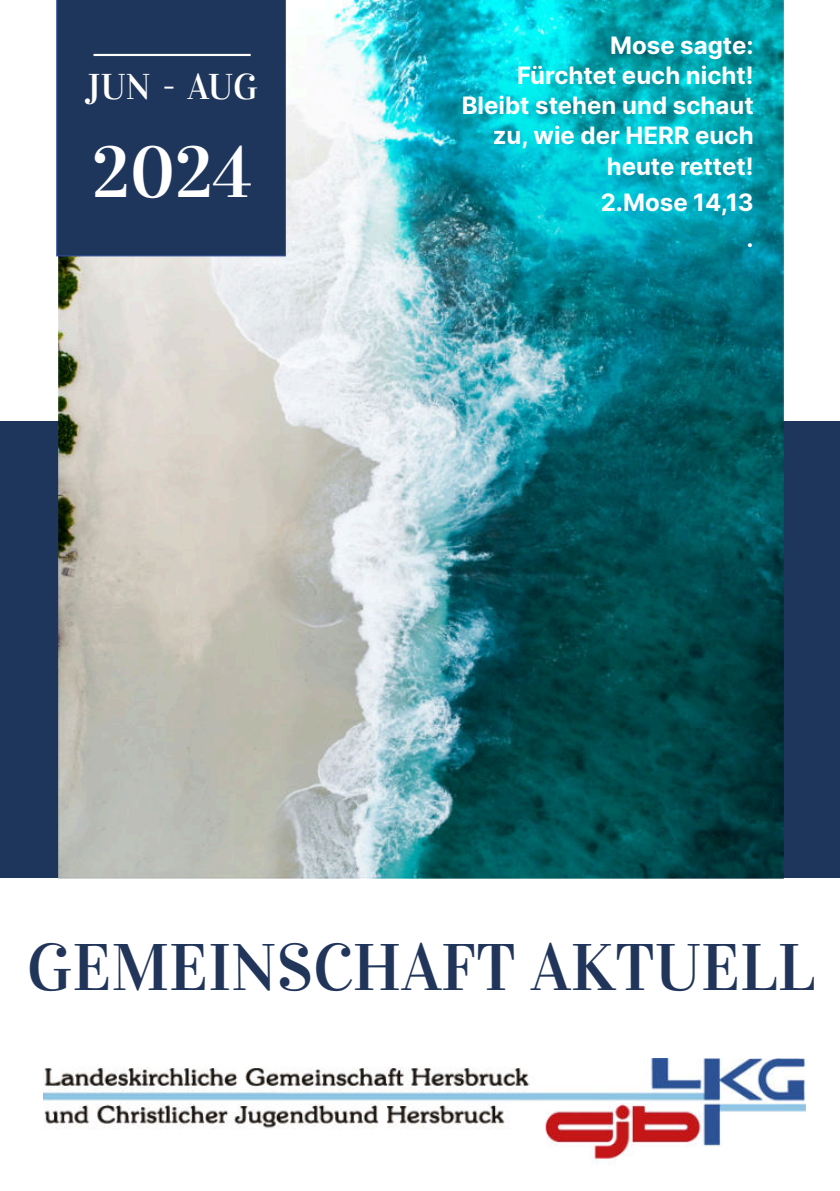
<style>
.page{position:relative;width:840px;height:1191px;background:#fff}
.page>*{position:absolute;margin:0;border:0;box-sizing:border-box;transform-origin:0 0}
.t1{font:35.2px "Vidaloka";color:#fff}
.t2{font:32.2px "Vidaloka";color:#21355b}
.t3{font:17.6px "Vidaloka";letter-spacing:-.005em;color:#fff}
.t4{font:700 8.6px "Inter";color:#fff}
</style>
<div class="page">
<div style="left:0;top:421px;width:839px;height:457px;background:#1f365c"></div>
<img style="left:43px;top:1058px;width:761px;height:107px">
<img style="left:58px;top:0;width:724px;height:878px">
<div style="left:57px;top:0;width:228px;height:256px;background:#1f365c"></div>
<hr style="left:93px;top:54px;width:157px;height:2px;background:#fff">
<h3 class="t3" style="left:86px;top:83px;width:173px">JUN - AUG</h3>
<h1 class="t1" style="left:92px;top:165px;width:161px">2024</h1>
<p class="t4" style="left:609px;top:46px;width:145px">Mose sagte:</p>
<p class="t4" style="left:516px;top:76px;width:238px">Fürchtet euch nicht!</p>
<p class="t4" style="left:461px;top:106px;width:293px">Bleibt stehen und schaut</p>
<p class="t4" style="left:492px;top:136px;width:262px">zu, wie der HERR euch</p>
<p class="t4" style="left:606px;top:166px;width:148px">heute rettet!</p>
<p class="t4" style="left:600px;top:202px;width:154px">2.Mose 14,13</p>
<p class="t4" style="left:746px;top:238px;width:9px">.</p>
<h2 class="t2" style="left:27px;top:960px;width:789px">GEMEINSCHAFT AKTUELL</h2>
</div>
